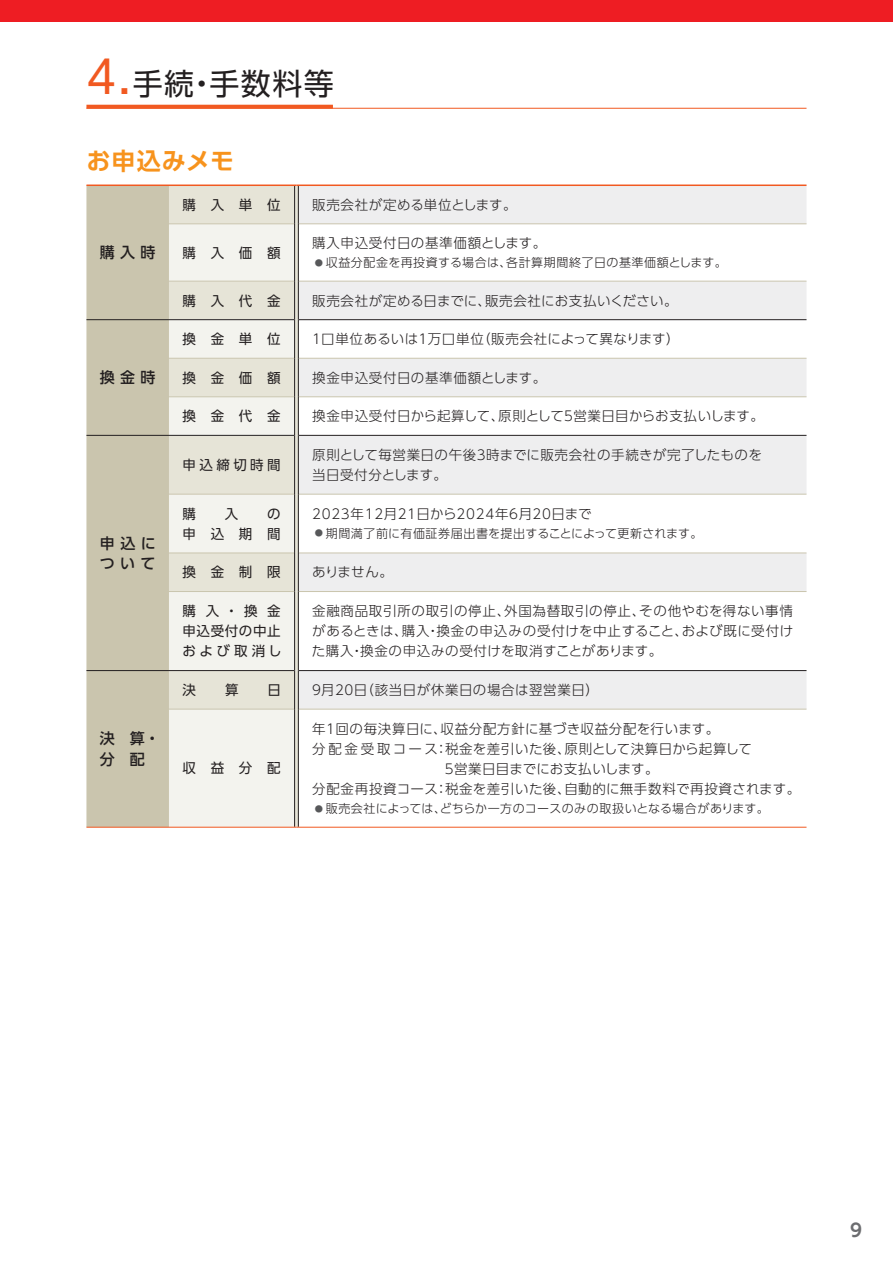
<style>
.page{position:relative;width:893px;height:1263px;background:#fff}
.page>*{position:absolute;margin:0;border:0;box-sizing:border-box;transform-origin:0 0}
.t1{font:30px "UD Shin Go Pro";letter-spacing:.05em;color:#231f20}
.t2{font:700 24px "UD Shin Go Pro De";letter-spacing:.045em;color:#f7931d}
.t3{font:700 18px "UD Shin Go Pro De";color:#6c6d70}
.t4{font:500 15px/20.2px "UD Shin Go Pro";letter-spacing:.35em;color:#231f20}
.t5{font:300 13.5px/20.2px "UD Shin Go Pro";letter-spacing:.03em;color:#231f20}
.t6{font:13.5px/20.2px "UD Shin Go Pro";letter-spacing:1.095em;color:#231f20;text-align:right}
.t7{font:300 13.5px "UD Shin Go Pro";letter-spacing:.05em;color:#231f20}
.t8{font:300 13.5px "UD Shin Go Pro";letter-spacing:.005em;color:#231f20}
.t9{font:300 12px "UD Shin Go Pro";letter-spacing:.03em;color:#231f20}
.t10{font:300 12px "UD Shin Go Pro";letter-spacing:.05em;color:#231f20}
.s1{font-size:45px;color:#f15921}
.s2{font-size:8.25px;color:#57585a}
</style>
<div class="page">
<div style="left:0;top:0;width:893px;height:21px;background:#ee1d23"></div>
<div style="left:86px;top:186px;width:83px;height:641px;background:#cac5ae"></div>
<div style="left:169px;top:186px;width:125px;height:37px;background:#e6e4d7"></div>
<svg style="left:299px;top:186px;width:507px;height:523px"></svg>
<svg style="left:169px;top:224px;width:125px;height:603px;background:#eeede5"></svg>
<svg style="left:295px;top:186px;width:3px;height:38px"></svg>
<svg style="left:295px;top:224px;width:3px;height:57px"></svg>
<svg style="left:295px;top:281px;width:3px;height:39px"></svg>
<svg style="left:295px;top:320px;width:3px;height:38px"></svg>
<svg style="left:295px;top:358px;width:3px;height:39px"></svg>
<svg style="left:295px;top:397px;width:3px;height:38px"></svg>
<svg style="left:295px;top:435px;width:3px;height:59px"></svg>
<svg style="left:295px;top:494px;width:3px;height:59px"></svg>
<svg style="left:295px;top:553px;width:3px;height:38px"></svg>
<svg style="left:295px;top:591px;width:3px;height:80px"></svg>
<svg style="left:295px;top:671px;width:3px;height:38px"></svg>
<svg style="left:295px;top:709px;width:3px;height:118px"></svg>
<hr style="left:169px;top:223px;width:125px;height:1px;background:#cac5ae">
<hr style="left:299px;top:223px;width:507px;height:1px;background:#cac5ae">
<hr style="left:169px;top:281px;width:125px;height:1px;background:#cac5ae">
<hr style="left:299px;top:281px;width:507px;height:1px;background:#cac5ae">
<hr style="left:169px;top:358px;width:125px;height:1px;background:#cac5ae">
<hr style="left:299px;top:358px;width:507px;height:1px;background:#cac5ae">
<hr style="left:169px;top:396px;width:125px;height:1px;background:#cac5ae">
<hr style="left:299px;top:396px;width:507px;height:1px;background:#cac5ae">
<hr style="left:169px;top:494px;width:125px;height:1px;background:#cac5ae">
<hr style="left:299px;top:494px;width:507px;height:1px;background:#cac5ae">
<hr style="left:169px;top:553px;width:125px;height:1px;background:#cac5ae">
<hr style="left:299px;top:553px;width:507px;height:1px;background:#cac5ae">
<hr style="left:169px;top:591px;width:125px;height:1px;background:#cac5ae">
<hr style="left:299px;top:591px;width:507px;height:1px;background:#cac5ae">
<hr style="left:169px;top:709px;width:125px;height:1px;background:#cac5ae">
<hr style="left:299px;top:709px;width:507px;height:1px;background:#cac5ae">
<hr style="left:86px;top:319px;width:83px;height:1px;background:#231f20">
<hr style="left:169px;top:319px;width:125px;height:1px;background:#231f20">
<hr style="left:299px;top:319px;width:507px;height:1px;background:#231f20">
<hr style="left:86px;top:435px;width:83px;height:1px;background:#231f20">
<hr style="left:169px;top:435px;width:125px;height:1px;background:#231f20">
<hr style="left:299px;top:435px;width:507px;height:1px;background:#231f20">
<hr style="left:86px;top:670px;width:83px;height:1px;background:#231f20">
<hr style="left:169px;top:670px;width:125px;height:1px;background:#231f20">
<hr style="left:299px;top:670px;width:507px;height:1px;background:#231f20">
<hr style="left:294px;top:186px;width:1px;height:38px;background:#231f20">
<hr style="left:298px;top:186px;width:1px;height:38px;background:#231f20">
<hr style="left:294px;top:224px;width:1px;height:57px;background:#231f20">
<hr style="left:298px;top:224px;width:1px;height:57px;background:#231f20">
<hr style="left:294px;top:281px;width:1px;height:39px;background:#231f20">
<hr style="left:298px;top:281px;width:1px;height:39px;background:#231f20">
<hr style="left:294px;top:320px;width:1px;height:38px;background:#231f20">
<hr style="left:298px;top:320px;width:1px;height:38px;background:#231f20">
<hr style="left:294px;top:358px;width:1px;height:39px;background:#231f20">
<hr style="left:298px;top:358px;width:1px;height:39px;background:#231f20">
<hr style="left:294px;top:397px;width:1px;height:38px;background:#231f20">
<hr style="left:298px;top:397px;width:1px;height:38px;background:#231f20">
<hr style="left:294px;top:435px;width:1px;height:59px;background:#231f20">
<hr style="left:298px;top:435px;width:1px;height:59px;background:#231f20">
<hr style="left:294px;top:494px;width:1px;height:59px;background:#231f20">
<hr style="left:298px;top:494px;width:1px;height:59px;background:#231f20">
<hr style="left:294px;top:553px;width:1px;height:38px;background:#231f20">
<hr style="left:298px;top:553px;width:1px;height:38px;background:#231f20">
<hr style="left:294px;top:591px;width:1px;height:80px;background:#231f20">
<hr style="left:298px;top:591px;width:1px;height:80px;background:#231f20">
<hr style="left:294px;top:671px;width:1px;height:38px;background:#231f20">
<hr style="left:298px;top:671px;width:1px;height:38px;background:#231f20">
<hr style="left:294px;top:709px;width:1px;height:118px;background:#231f20">
<hr style="left:298px;top:709px;width:1px;height:118px;background:#231f20">
<hr style="left:86px;top:185px;width:83px;height:1px;background:#f15921">
<hr style="left:169px;top:185px;width:127px;height:1px;background:#f15921">
<hr style="left:296px;top:185px;width:510px;height:1px;background:#f15921">
<hr style="left:169px;top:827px;width:127px;height:1px;background:#f15921">
<hr style="left:296px;top:827px;width:510px;height:1px;background:#f15921">
<hr style="left:86px;top:827px;width:83px;height:1px;background:#f15921">
<hr style="left:86px;top:108px;width:720px;height:1px;background:#f15921">
<svg style="left:86px;top:105px;width:247px;height:4px"></svg>
<h1 class="t1" style="left:86px;top:59px;width:249px"><span class="s1">4.</span>手続・手数料等</h1>
<h2 class="t2" style="left:86px;top:141px;width:149px">お申込みメモ</h2>
<p class="t4" style="left:100px;top:242px;width:57px">購入時</p>
<p class="t4" style="left:100px;top:367px;width:57px">換金時</p>
<p class="t4" style="left:100px;top:532px;width:58px">申込について</p>
<p class="t4" style="left:100px;top:728px;width:61px">決 算・分 配</p>
<p class="t6" style="left:182px;top:194px;width:100px">購入単位</p>
<p class="t5" style="left:312px;top:194px;width:206px">販売会社が定める単位とします。</p>
<p class="t6" style="left:182px;top:242px;width:100px">購入価額</p>
<p class="t7" style="left:312px;top:232px;width:236px">購入申込受付日の基準価額とします。</p>
<p class="t10" style="left:315px;top:253px;width:413px"><span class="s2">●</span> 収益分配金を再投資する場合は、各計算期間終了日の基準価額とします。</p>
<p class="t6" style="left:182px;top:290px;width:100px">購入代金</p>
<p class="t5" style="left:312px;top:290px;width:367px">販売会社が定める日までに、販売会社にお支払いください。</p>
<p class="t6" style="left:182px;top:328px;width:100px">換金単位</p>
<p class="t5" style="left:310px;top:328px;width:371px">１口単位あるいは１万口単位（販売会社によって異なります）</p>
<p class="t6" style="left:182px;top:367px;width:100px">換金価額</p>
<p class="t7" style="left:312px;top:367px;width:236px">換金申込受付日の基準価額とします。</p>
<p class="t6" style="left:182px;top:406px;width:100px">換金代金</p>
<p class="t5" style="left:312px;top:405px;width:453px">換金申込受付日から起算して、原則として５営業日目からお支払いします。</p>
<p class="t6" style="left:182px;top:454px;width:100px">申込締切時間</p>
<p class="t5" style="left:312px;top:444px;width:451px">原則として毎営業日の午後３時までに販売会社の手続きが完了したものを当日受付分とします。</p>
<p class="t6" style="left:182px;top:503px;width:15px">購</p>
<p class="t6" style="left:225px;top:503px;width:15px">入</p>
<p class="t6" style="left:182px;top:503px;width:100px">の<br>申込期間</p>
<p class="t7" style="left:312px;top:502px;width:281px">2023年12月21日から2024年6月20日まで</p>
<p class="t9" style="left:315px;top:523px;width:389px"><span class="s2">●</span> 期間満了前に有価証券届出書を提出することによって更新されます。</p>
<p class="t6" style="left:182px;top:562px;width:100px">換金制限</p>
<p class="t5" style="left:312px;top:562px;width:82px">ありません。</p>
<p class="t6" style="left:182px;top:600px;width:101px;text-align:justify">購 入・換 金申込受付の中止および取消し</p>
<p class="t5" style="left:312px;top:600px;width:483px;text-align:justify">金融商品取引所の取引の停止、外国為替取引の停止、その他やむを得ない事情があるときは、購入・換金の申込みの受付けを中止すること、および既に受付けた購入・換金の申込みの受付けを取消すことがあります。</p>
<p class="t6" style="left:182px;top:679px;width:15px">決</p>
<p class="t6" style="left:225px;top:679px;width:15px">算</p>
<p class="t6" style="left:267px;top:679px;width:15px">日</p>
<p class="t5" style="left:310px;top:679px;width:291px">９月20日（該当日が休業日の場合は翌営業日）</p>
<p class="t6" style="left:182px;top:758px;width:100px">収益分配</p>
<p class="t5" style="left:312px;top:718px;width:409px">年１回の毎決算日に、収益分配方針に基づき収益分配を行います。</p>
<p class="t5" style="left:312px;top:738px;width:441px">分配金受取コース：税金を差引いた後、原則として決算日から起算して</p>
<p class="t8" style="left:442px;top:758px;width:218px">５営業日目までにお支払いします。</p>
<p class="t5" style="left:312px;top:778px;width:489px">分配金再投資コース：税金を差引いた後、自動的に無手数料で再投資されます。</p>
<p class="t9" style="left:315px;top:799px;width:455px"><span class="s2">●</span> 販売会社によっては、どちらか一方のコースのみの取扱いとなる場合があります。</p>
<h3 class="t3" style="left:850px;top:1215px;width:13px">9</h3>
</div>
